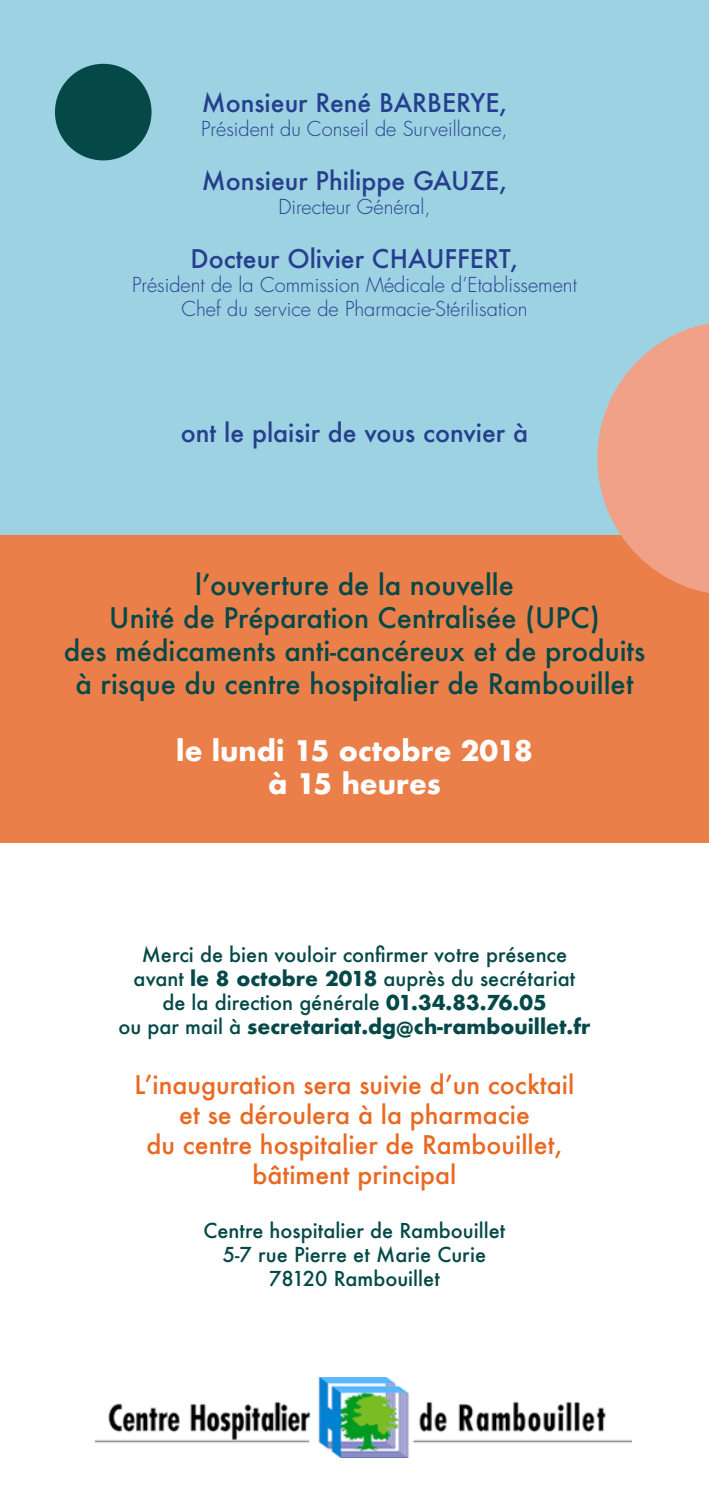
<style>
.page{position:relative;width:709px;height:1489px;background:#fff}
.page>*{position:absolute;margin:0;border:0;box-sizing:border-box;transform-origin:0 0}
.t1{font:500 27.5px/33px "Futura";color:#044948;text-align:center}
.t2{font:700 27.5px "Futura";color:#fff}
.t3{font:500 25px/30px "Futura";color:#e96923;text-align:center}
.t4{font:500 25px "Futura";color:#253f8e}
.t5{font:300 20px "Futura";color:#253f8e}
.t6{font:700 20px/24px "Futura";color:#044948;text-align:center}
.t7{font:500 20px "Futura";color:#044948}
.s1{font-weight:500}
</style>
<div class="page">
<div style="left:0;top:0;width:709px;height:604px;background:#9dd2e2"></div>
<div style="left:0;top:534px;width:709px;height:308px;background:#eb7f4a"></div>
<svg style="left:597px;top:323px;width:112px;height:270px"></svg>
<div style="left:55px;top:64px;width:96px;height:96px;background:#044948;border-radius:50%"></div>
<img style="left:96px;top:1377px;width:535px;height:79px">
<p class="t4" style="left:202px;top:86px;width:307px">Monsieur René BARBERYE,</p>
<p class="t5" style="left:201px;top:116px;width:308px">Président du Conseil de Surveillance,</p>
<p class="t4" style="left:202px;top:164px;width:307px">Monsieur Philippe GAUZE,</p>
<p class="t5" style="left:278px;top:194px;width:154px">Directeur Général,</p>
<p class="t4" style="left:191px;top:242px;width:329px">Docteur Olivier CHAUFFERT,</p>
<p class="t5" style="left:132px;top:272px;width:446px">Président de la Commission Médicale d’Etablissement</p>
<p class="t5" style="left:181px;top:296px;width:348px">Chef du service de Pharmacie-Stérilisation</p>
<p class="t4" style="left:181px;top:416px;width:349px">ont le plaisir de vous convier à</p>
<p class="t1" style="left:109px;top:568px;width:492px">l’ouverture de la nouvelle<br>Unité de Préparation Centralisée (UPC)</p>
<p class="t1" style="left:64px;top:634px;width:583px">des médicaments anti-cancéreux et de produits</p>
<p class="t1" style="left:75px;top:667px;width:559px">à risque du centre hospitalier de Rambouillet</p>
<p class="t2" style="left:176px;top:730px;width:358px">le lundi 15 octobre 2018</p>
<p class="t2" style="left:268px;top:763px;width:174px">à 15 heures</p>
<p class="t7" style="left:142px;top:940px;width:427px">Merci de bien vouloir confirmer votre présence</p>
<p class="t6" style="left:118px;top:966px;width:473px"><span class="s1">avant</span> le 8 octobre 2018 <span class="s1">auprès du secrétariat<br>de la direction générale</span> 01.34.83.76.05<br><span class="s1">ou par mail à</span> secretariat.dg@ch-rambouillet.fr</p>
<p class="t3" style="left:135px;top:1068px;width:441px">L’inauguration sera suivie d’un cocktail et se déroulera à la pharmacie<br>du centre hospitalier de Rambouillet, bâtiment principal</p>
<p class="t7" style="left:203px;top:1216px;width:303px">Centre hospitalier de Rambouillet</p>
<p class="t7" style="left:223px;top:1240px;width:265px">5-7 rue Pierre et Marie Curie</p>
<p class="t7" style="left:269px;top:1264px;width:172px">78120 Rambouillet</p>
</div>
